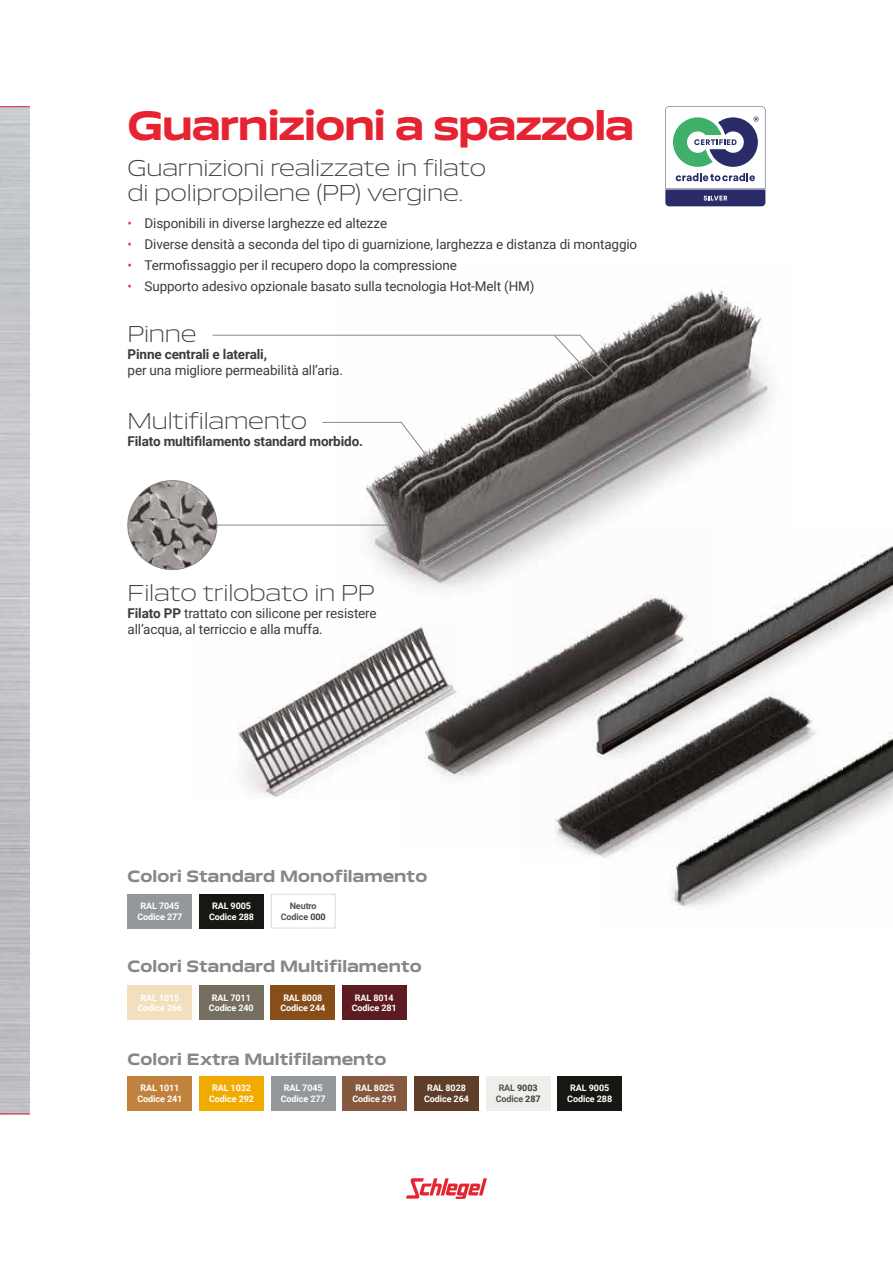
<style>
.page{position:relative;width:893px;height:1263px;background:#fff}
.page>*{position:absolute;margin:0;border:0;box-sizing:border-box;transform-origin:0 0}
.t1{font:700 37.5px "Aero";letter-spacing:-.02em;color:#e62330}
.t2{font:300 21px/25.2px "Aero";letter-spacing:-.01em;color:#3c3c3b}
.t3{font:700 15px "Aero";letter-spacing:.01em;color:#878787}
.t4{font:13.5px/16.5px "Roboto";letter-spacing:-.01em;color:#3c3c3b}
.t5{font:700 13.5px "Roboto";letter-spacing:-.01em;color:#3c3c3b}
.t6{font:700 9px/10.8px "Roboto";letter-spacing:-.01em;color:#fff;text-align:center}
.t7{font:700 9px/10.8px "Roboto";letter-spacing:-.01em;color:#555454;text-align:center}
.s1{color:#e8403f}
.s2{font-weight:700}
.s3{color:#3c3c3b}
</style>
<div class="page">
<img style="left:340px;top:288px;width:432px;height:290px">
<img style="left:400px;top:510px;width:313px;height:267px">
<img style="left:238px;top:622px;width:223px;height:175px">
<img style="left:513px;top:530px;width:380px;height:247px">
<img style="left:522px;top:685px;width:298px;height:171px">
<img style="left:600px;top:725px;width:293px;height:182px">
<svg style="left:322px;top:422px;width:112px;height:42px"></svg>
<svg style="left:212px;top:334px;width:405px;height:46px"></svg>
<div style="left:128px;top:894px;width:64px;height:34px;background:#94989a"></div>
<div style="left:199px;top:894px;width:65px;height:34px;background:#191714"></div>
<div style="left:271px;top:894px;width:65px;height:34px;border:1px solid #dadada"></div>
<div style="left:128px;top:985px;width:64px;height:35px;background:#f3debe"></div>
<div style="left:199px;top:985px;width:65px;height:35px;background:#766d61"></div>
<div style="left:270px;top:985px;width:65px;height:35px;background:#874e19"></div>
<div style="left:342px;top:985px;width:65px;height:35px;background:#5c1c22"></div>
<div style="left:128px;top:1076px;width:64px;height:34px;background:#c1823d"></div>
<div style="left:199px;top:1076px;width:65px;height:34px;background:#f1ab00"></div>
<div style="left:271px;top:1076px;width:65px;height:34px;background:#94989a"></div>
<div style="left:342px;top:1076px;width:65px;height:34px;background:#86583f"></div>
<div style="left:414px;top:1076px;width:65px;height:34px;background:#5e3d29"></div>
<div style="left:486px;top:1076px;width:64px;height:34px;background:#eeeeea"></div>
<div style="left:557px;top:1076px;width:65px;height:34px;background:#191714"></div>
<svg style="left:406px;top:1178px;width:81px;height:21px"></svg>
<hr style="left:0;top:1113px;width:30px;height:1px;background:#e62330">
<hr style="left:0;top:106px;width:30px;height:1px;background:#e62330">
<hr style="left:213px;top:525px;width:176px;height:1px;background:#878787">
<img style="left:128px;top:481px;width:89px;height:89px;border-radius:44px">
<svg style="left:665px;top:106px;width:100px;height:100px"></svg>
<h1 class="t1" style="left:128px;top:103px;width:508px">Guarnizioni a spazzola</h1>
<h2 class="t2" style="left:128px;top:155px;width:360px">Guarnizioni realizzate in filato di polipropilene (PP) vergine.</h2>
<p class="t4" style="left:128px;top:215px;width:261px"><span class="s1">•</span> Disponibili in diverse larghezze ed altezze</p>
<p class="t4" style="left:128px;top:236px;width:511px"><span class="s1">•</span> Diverse densità a seconda del tipo di guarnizione, larghezza e distanza di montaggio</p>
<p class="t4" style="left:128px;top:257px;width:331px"><span class="s1">•</span> Termofissaggio per il recupero dopo la compressione</p>
<p class="t4" style="left:128px;top:278px;width:408px"><span class="s1">•</span> Supporto adesivo opzionale basato sulla tecnologia Hot-Melt (HM)</p>
<h2 class="t2" style="left:128px;top:321px;width:71px">Pinne</h2>
<p class="t5" style="left:128px;top:344px;width:141px">Pinne centrali e laterali,</p>
<p class="t4" style="left:128px;top:362px;width:217px">per una migliore permeabilità all’aria.</p>
<h2 class="t2" style="left:128px;top:408px;width:181px">Multifilamento</h2>
<p class="t5" style="left:128px;top:431px;width:237px">Filato multifilamento standard morbido.</p>
<h2 class="t2" style="left:128px;top:580px;width:249px">Filato trilobato in PP</h2>
<p class="t4" style="left:128px;top:604px;width:251px"><span class="s2">Filato PP</span> trattato con silicone per resistere all’acqua, al terriccio e alla muffa.</p>
<p class="t3" style="left:128px;top:867px;width:301px">Colori Standard Monofilamento</p>
<p class="t6" style="left:137px;top:900px;width:46px">RAL 7045<br>Codice 277</p>
<p class="t6" style="left:209px;top:900px;width:46px">RAL 9005<br>Codice 288</p>
<p class="t7" style="left:281px;top:900px;width:46px">Neutro<br>Codice <span class="s3">000</span></p>
<p class="t3" style="left:128px;top:957px;width:296px">Colori Standard Multifilamento</p>
<p class="t6" style="left:137px;top:992px;width:46px">RAL 1015<br>Codice 266</p>
<p class="t6" style="left:209px;top:992px;width:46px">RAL 7011<br>Codice 240</p>
<p class="t6" style="left:280px;top:992px;width:46px">RAL 8008<br>Codice 244</p>
<p class="t6" style="left:352px;top:992px;width:46px">RAL 8014<br>Codice 281</p>
<p class="t3" style="left:128px;top:1050px;width:260px">Colori Extra Multifilamento</p>
<p class="t6" style="left:137px;top:1082px;width:46px">RAL 1011<br>Codice 241</p>
<p class="t6" style="left:209px;top:1082px;width:46px">RAL 1032<br>Codice 292</p>
<p class="t6" style="left:281px;top:1082px;width:46px">RAL 7045<br>Codice 277</p>
<p class="t6" style="left:352px;top:1082px;width:46px">RAL 8025<br>Codice 291</p>
<p class="t6" style="left:424px;top:1082px;width:46px">RAL 8028<br>Codice 264</p>
<p class="t7" style="left:496px;top:1082px;width:46px">RAL <span class="s3">9003<br></span>Codice <span class="s3">287</span></p>
<p class="t6" style="left:567px;top:1082px;width:46px">RAL 9005<br>Codice 288</p>
</div>
